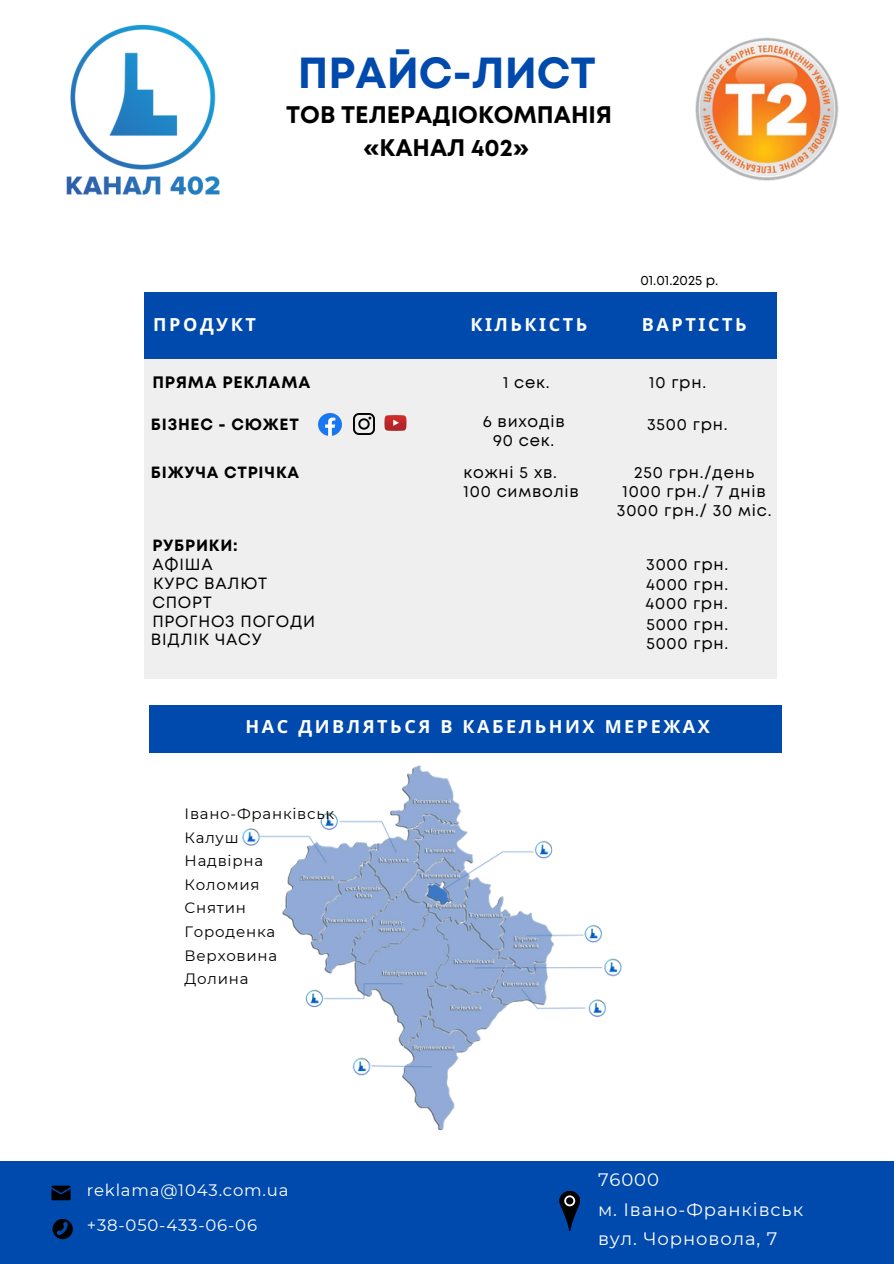
<style>
.page{position:relative;width:894px;height:1264px;background:#fff}
.page>*{position:absolute;margin:0;border:0;box-sizing:border-box;transform-origin:0 0}
.t1{font:700 43.35px "Mont";color:#004aad}
.t2{font:700 24px/32.7px "Mont";color:#000;text-align:center}
.t3{font:700 18px "Noto Sans";letter-spacing:.14em;color:#fff}
.t4{font:18px/29.2px "Montserrat";letter-spacing:.05em;color:#fff}
.t5{font:16.5px/34.8px "Montserrat";letter-spacing:.05em;color:#fff}
.t6{font:700 16.5px "Mont";letter-spacing:.05em;color:#000}
.t7{font:16.2px "Mont";letter-spacing:.05em;color:#000}
.t8{font:700 16.2px "Mont";letter-spacing:.05em;color:#000}
.t9{font:15px "Montserrat";letter-spacing:.05em;color:#000}
.t10{font:13.5px "Mont";color:#000}
</style>
<div class="page">
<div style="left:144px;top:292px;width:632px;height:67px;background:#004aad"></div>
<div style="left:0;top:1160px;width:893px;height:103px;background:#004aad"></div>
<img style="left:66px;top:24px;width:154px;height:171px">
<div style="left:144px;top:359px;width:632px;height:319px;background:#efefef"></div>
<img style="left:319px;top:413px;width:22px;height:23px">
<img style="left:353px;top:413px;width:22px;height:22px">
<img style="left:384px;top:415px;width:23px;height:16px">
<img style="left:243px;top:752px;width:378px;height:379px">
<div style="left:149px;top:705px;width:632px;height:47px;background:#004aad"></div>
<img style="left:695px;top:37px;width:144px;height:144px">
<svg style="left:51px;top:1185px;width:20px;height:15px"></svg>
<svg style="left:52px;top:1218px;width:21px;height:21px"></svg>
<svg style="left:559px;top:1191px;width:20px;height:39px"></svg>
<h1 class="t1" style="left:298px;top:56px;width:299px">ПРАЙС-ЛИСТ</h1>
<p class="t2" style="left:286px;top:100px;width:327px">ТОВ ТЕЛЕРАДІОКОМПАНІЯ «КАНАЛ 402»</p>
<p class="t10" style="left:640px;top:275px;width:79px">01.01.2025 р.</p>
<h2 class="t3" style="left:153px;top:312px;width:104px">ПРОДУКТ</h2>
<p class="t3" style="left:470px;top:312px;width:118px">КІЛЬКІСТЬ</p>
<p class="t3" style="left:641px;top:312px;width:106px">ВАРТІСТЬ</p>
<h3 class="t6" style="left:152px;top:376px;width:159px">ПРЯМА РЕКЛАМА</h3>
<h3 class="t7" style="left:503px;top:376px;width:48px">1 сек.</h3>
<p class="t7" style="left:649px;top:376px;width:58px">10 грн.</p>
<h5 class="t8" style="left:151px;top:418px;width:149px">БІЗНЕС - СЮЖЕТ</h5>
<p class="t8" style="left:151px;top:466px;width:150px">БІЖУЧА СТРІЧКА</p>
<p class="t7" style="left:482px;top:415px;width:84px">6 виходів</p>
<p class="t7" style="left:493px;top:434px;width:63px">90 сек.</p>
<p class="t7" style="left:463px;top:466px;width:95px">кожні 5 хв.</p>
<p class="t7" style="left:463px;top:485px;width:117px">100 символів</p>
<h5 class="t7" style="left:647px;top:418px;width:82px">3500 грн.</h5>
<h5 class="t7" style="left:634px;top:466px;width:122px">250 грн./день</h5>
<p class="t7" style="left:622px;top:485px;width:145px">1000 грн./ 7 днів</p>
<p class="t7" style="left:616px;top:504px;width:156px">3000 грн./ 30 міс.</p>
<h6 class="t8" style="left:152px;top:539px;width:87px">РУБРИКИ:</h6>
<p class="t7" style="left:152px;top:558px;width:62px">АФІША</p>
<p class="t7" style="left:153px;top:577px;width:115px">КУРС ВАЛЮТ</p>
<p class="t7" style="left:152px;top:596px;width:61px">СПОРТ</p>
<p class="t7" style="left:646px;top:558px;width:84px">3000 грн.</p>
<h6 class="t7" style="left:646px;top:578px;width:84px">4000 грн.</h6>
<h6 class="t7" style="left:645px;top:597px;width:84px">4000 грн.</h6>
<h6 class="t7" style="left:152px;top:615px;width:164px">ПРОГНОЗ ПОГОДИ</h6>
<h6 class="t7" style="left:646px;top:618px;width:83px">5000 грн.</h6>
<p class="t7" style="left:151px;top:633px;width:112px">ВІДЛІК ЧАСУ</p>
<p class="t7" style="left:646px;top:637px;width:83px">5000 грн.</p>
<p class="t3" style="left:245px;top:714px;width:350px">НАС ДИВЛЯТЬСЯ В КАБЕЛЬНИХ</p>
<p class="t3" style="left:604px;top:714px;width:107px">МЕРЕЖАХ</p>
<p class="t9" style="left:184px;top:804px;width:151px">Івано-Франківськ</p>
<p class="t9" style="left:184px;top:828px;width:56px">Калуш</p>
<p class="t9" style="left:184px;top:851px;width:80px">Надвірна</p>
<h3 class="t9" style="left:184px;top:875px;width:76px">Коломия</h3>
<p class="t9" style="left:184px;top:898px;width:63px">Снятин</p>
<p class="t9" style="left:184px;top:922px;width:92px">Городенка</p>
<p class="t9" style="left:184px;top:946px;width:94px">Верховина</p>
<p class="t9" style="left:184px;top:969px;width:65px">Долина</p>
<h3 class="t5" style="left:87px;top:1172px;width:203px">reklama@1043.com.ua +38-050-433-06-06</h3>
<h3 class="t4" style="left:598px;top:1165px;width:206px">76000<br>м. Івано-Франківськ вул. Чорновола, 7</h3>
</div>
